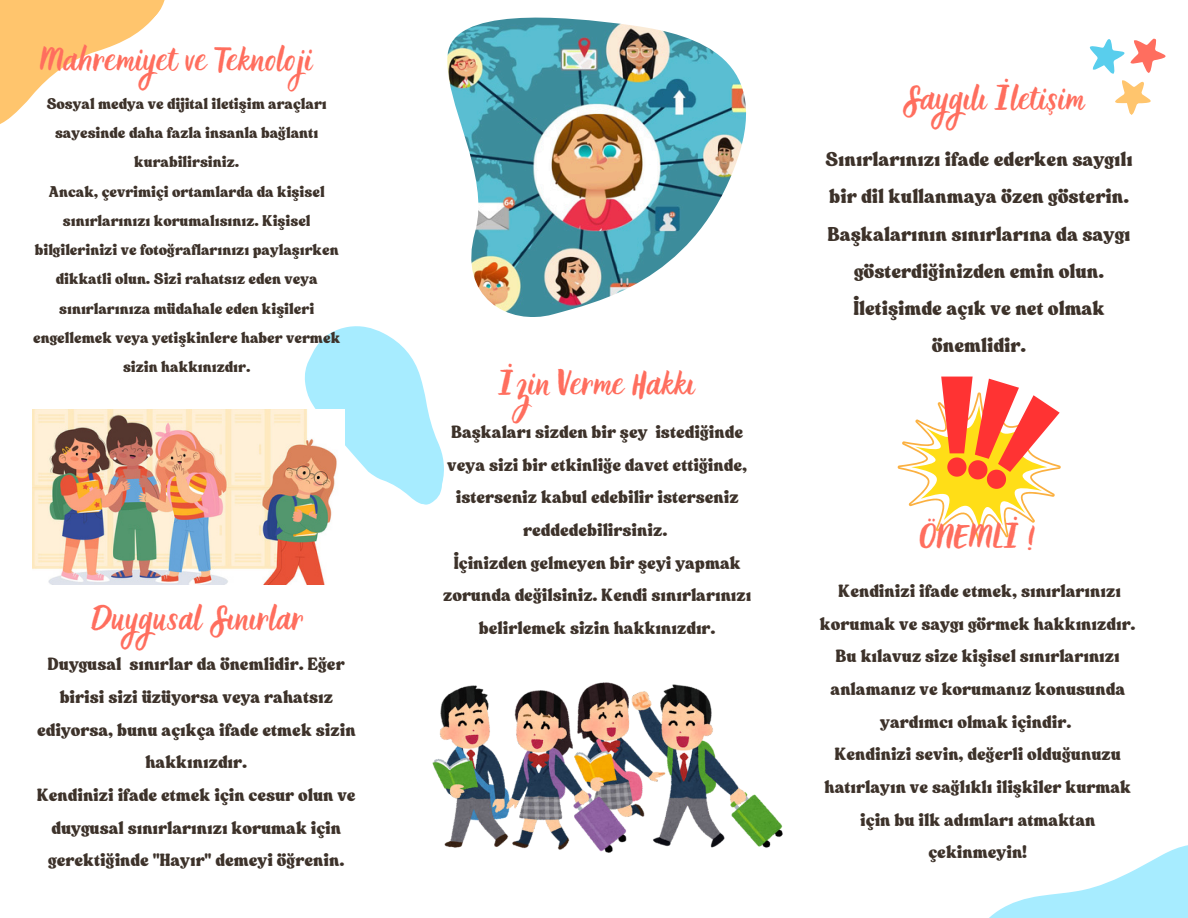
<style>
.page{position:relative;width:1188px;height:918px;background:#fff}
.page>*{position:absolute;margin:0;border:0;box-sizing:border-box;transform-origin:0 0}
.t1{font:27px/37.2px "Skillet Condensed";color:#3d322a;text-align:center}
.t2{font:27px "Holla";color:#ff6e5e}
.t3{font:24px/32.7px "Skillet Condensed";color:#3d322a;text-align:center}
.t4{font:21px/29.2px "Skillet Condensed";color:#3d322a;text-align:center}
</style>
<div class="page">
<svg style="left:989px;top:845px;width:199px;height:73px"></svg>
<svg style="left:0;top:0;width:165px;height:124px"></svg>
<svg style="left:304px;top:326px;width:140px;height:179px"></svg>
<svg style="left:1090px;top:38px;width:76px;height:36px"></svg>
<svg style="left:1115px;top:80px;width:36px;height:35px"></svg>
<img style="left:33px;top:409px;width:311px;height:176px">
<img style="left:447px;top:18px;width:299px;height:299px">
<svg style="left:898px;top:377px;width:163px;height:165px"></svg>
<img style="left:433px;top:682px;width:350px;height:170px">
<p class="t2" style="left:40px;top:44px;width:274px">Mahremiyet ve Teknoloji</p>
<p class="t4" style="left:33px;top:89px;width:309px">Sosyal medya ve dijital iletişim araçları sayesinde daha fazla insanla bağlantı kurabilirsiniz.<br>Ancak, çevrimiçi ortamlarda da kişisel sınırlarınızı korumalısınız. Kişisel bilgilerinizi ve fotoğraflarınızı paylaşırken dikkatli olun. Sizi rahatsız eden veya sınırlarınıza müdahale eden kişileri engellemek veya yetişkinlere haber vermek sizin hakkınızdır.</p>
<p class="t2" style="left:91px;top:603px;width:214px">Duygusal Sınırlar</p>
<p class="t3" style="left:37px;top:648px;width:320px">Duygusal sınırlar da önemlidir. Eğer birisi sizi üzüyorsa veya rahatsız ediyorsa, bunu açıkça ifade etmek sizin hakkınızdır.<br>Kendinizi ifade etmek için cesur olun ve duygusal sınırlarınızı korumak için gerektiğinde "Hayır" demeyi öğrenin.</p>
<p class="t2" style="left:498px;top:367px;width:198px">İzin Verme Hakkı</p>
<p class="t3" style="left:443px;top:416px;width:310px">Başkaları sizden bir şey istediğinde veya sizi bir etkinliğe davet ettiğinde, isterseniz kabul edebilir isterseniz reddedebilirsiniz.<br>İçinizden gelmeyen bir şeyi yapmak zorunda değilsiniz. Kendi sınırlarınızı belirlemek sizin hakkınızdır.</p>
<p class="t2" style="left:903px;top:83px;width:183px">Saygılı İletişim</p>
<p class="t1" style="left:826px;top:141px;width:309px">Sınırlarınızı ifade ederken saygılı bir dil kullanmaya özen gösterin.<br>Başkalarının sınırlarına da saygı gösterdiğinizden emin olun.<br>İletişimde açık ve net olmak önemlidir.</p>
<p class="t2" style="left:920px;top:520px;width:119px">ÖNEMLİ !</p>
<p class="t3" style="left:820px;top:575px;width:317px">Kendinizi ifade etmek, sınırlarınızı korumak ve saygı görmek hakkınızdır.<br>Bu kılavuz size kişisel sınırlarınızı anlamanız ve korumanız konusunda yardımcı olmak içindir.<br>Kendinizi sevin, değerli olduğunuzu hatırlayın ve sağlıklı ilişkiler kurmak için bu ilk adımları atmaktan çekinmeyin!</p>
</div>
